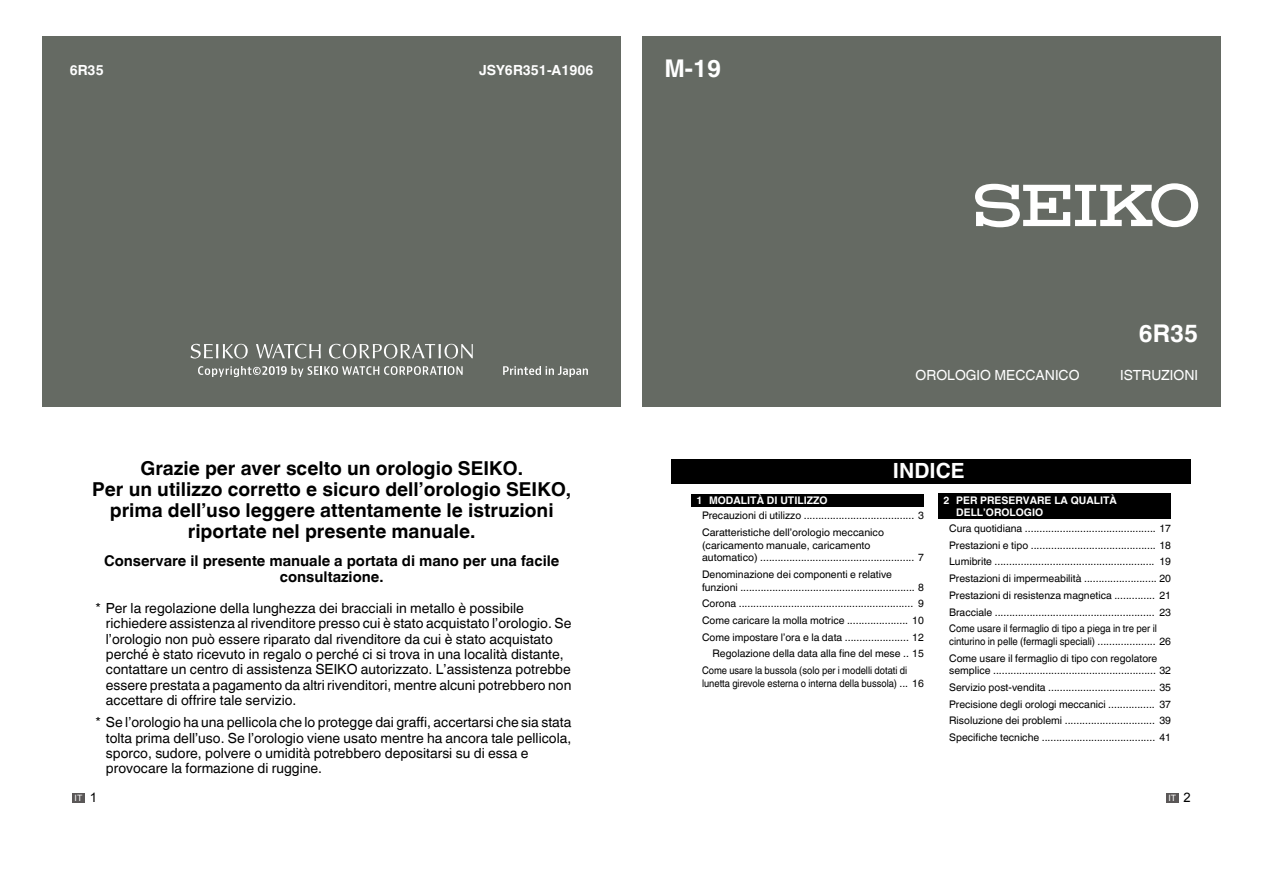
<style>
.page{position:relative;width:1263px;height:893px;background:#fff}
.page>*{position:absolute;margin:0;border:0;box-sizing:border-box;transform-origin:0 0}
.t1{font:700 24.45px "Helvetica World";color:#fff}
.t2{font:700 20.85px "Helvetica World";color:#fff}
.t3{font:700 19.2px/21.1px "Helvetica World";color:#000;text-align:center}
.t4{font:700 14.85px/16.4px "Helvetica World";color:#000;text-align:center}
.t5{font:13.95px/15.3px "Helvetica World";color:#000}
.t6{font:13.95px "Helvetica World";color:#fff}
.t7{font:700 13.95px "Helvetica World";color:#fff}
.t8{font:13.05px "Arial";color:#000}
.t9{font:10.5px/16.8px "Helvetica World";color:#000}
.t10{font:10.5px/16.8px "Helvetica World";color:#000;scale:.92 1}
.t11{font:10.5px "Helvetica World";color:#000;scale:.9 1}
.t12{font:700 10.5px "Helvetica World";color:#fff}
.t13{font:8.7px "Arial";color:#fff}
</style>
<div class="page">
<div style="left:43px;top:36px;width:578px;height:370px;background:#656a63"></div>
<svg style="left:329px;top:344px;width:144px;height:15px"></svg>
<svg style="left:191px;top:344px;width:57px;height:15px"></svg>
<svg style="left:256px;top:344px;width:65px;height:15px"></svg>
<svg style="left:198px;top:366px;width:265px;height:11px"></svg>
<svg style="left:503px;top:366px;width:85px;height:11px"></svg>
<div style="left:642px;top:36px;width:578px;height:370px;background:#656a63"></div>
<svg style="left:975px;top:183px;width:223px;height:44px"></svg>
<div style="left:72px;top:793px;width:13px;height:10px;background:#5a5757"></div>
<div style="left:672px;top:459px;width:519px;height:25px;background:#000"></div>
<div style="left:691px;top:494px;width:233px;height:12px;background:#000"></div>
<div style="left:939px;top:494px;width:232px;height:25px;background:#000"></div>
<div style="left:1166px;top:793px;width:12px;height:10px;background:#5a5757"></div>
<h3 class="t7" style="left:70px;top:62px;width:36px">R6 35</h3>
<h3 class="t7" style="left:479px;top:62px;width:116px">JSY R6 351-A1906</h3>
<h1 class="t1" style="left:664px;top:55px;width:58px">M-19</h1>
<p class="t13" style="left:75px;top:792px;width:9px">IT</p>
<h3 class="t3" style="left:92px;top:457px;width:480px">Grazie per aver scelto un orologio SEIKO.<br>Per un utilizzo corretto e sicuro dell’orologio SEIKO, prima dell’uso leggere attentamente le istruzioni riportate nel presente manuale.</h3>
<h3 class="t4" style="left:104px;top:553px;width:457px">Conservare il presente manuale a portata di mano per una facile consultazione.</h3>
<p class="t5" style="left:106px;top:600px;width:467px;text-indent:-11px">* Per la regolazione della lunghezza dei bracciali in metallo è possibile richiedere assistenza al rivenditore presso cui è stato acquistato ’l orologio. Se ’l orologio non può essere riparato dal rivenditore da cui è stato acquistato perché è stato ricevuto in regalo o perché ci si trova in una località distante, contattare un centro di assistenza SEIKO autorizzato ’L. assistenza potrebbe essere prestata a pagamento da altri rivenditori, mentre alcuni potrebbero non accettare di offrire tale servizio.</p>
<p class="t5" style="left:106px;top:715px;width:467px;text-indent:-11px">* Se ’l orologio ha una pellicola che lo protegge dai graffi, accertarsi che sia stata tolta prima dell’uso. Se ’l orologio viene usato mentre ha ancora tale pellicola, sporco, sudore, polvere o umidità potrebbero depositarsi su di essa e provocare la formazione di ruggine.</p>
<p class="t8" style="left:90px;top:789px;width:9px">1</p>
<p class="t12" style="left:696px;top:494px;width:8px">1</p>
<p class="t12" style="left:709px;top:494px;width:120px">MODALITÀ DI UTILIZZO</p>
<h3 class="t6" style="left:915px;top:367px;width:166px">OROLOGIO MECCANICO</h3>
<h2 class="t2" style="left:893px;top:459px;width:73px">INDICE</h2>
<h1 class="t1" style="left:1139px;top:319px;width:61px">R6 35</h1>
<h3 class="t6" style="left:1120px;top:367px;width:80px">ISTRUZIONI</h3>
<p class="t12" style="left:956px;top:494px;width:162px">PER PRESERVARE LA QUALITÀ</p>
<p class="t12" style="left:944px;top:494px;width:8px">2</p>
<p class="t9" style="left:702px;top:507px;width:223px">Precauzioni di utilizzo ...................................... 3<br>Caratteristiche dell’orologio meccanico</p>
<p class="t9" style="left:702px;top:539px;width:223px;line-height:12.6px">(caricamento manuale, caricamento automatico( ..................................................... 7</p>
<p class="t9" style="left:702px;top:568px;width:223px;line-height:12.6px">Denominazione dei componenti e relative funzioni ............................................................ 8</p>
<p class="t9" style="left:918px;top:595px;width:7px">9</p>
<p class="t9" style="left:702px;top:595px;width:213px">Corona ............................................................</p>
<p class="t9" style="left:702px;top:612px;width:223px">Come caricare la molla motrice ..................... 10</p>
<p class="t9" style="left:702px;top:629px;width:223px">Come impostare ’l ora lae data ...................... 12</p>
<p class="t9" style="left:712px;top:645px;width:213px">Regolazione della data alla fine del mese .. 15</p>
<p class="t11" style="left:702px;top:664px;width:230px">Come usare la bussola (solo per i modelli dotati di</p>
<p class="t11" style="left:702px;top:677px;width:248px">lunetta girevole esterna o interna della bussola( ... 16</p>
<p class="t12" style="left:956px;top:507px;width:88px">DELL’OROLOGIO</p>
<p class="t9" style="left:949px;top:520px;width:223px;text-align:right">Cura quotidiana ............................................. 17<br>Prestazioni e tipo ........................................... 18<br>19</p>
<p class="t9" style="left:949px;top:553px;width:223px">Lumibrite .......................................................<br>Prestazioni di impermeabilità ......................... 20<br>Prestazioni di resistenza magnetica .............. 21<br>Bracciale ....................................................... 23<br>Come usare il fermaglio di tipo a piega in tre per il</p>
<p class="t10" style="left:949px;top:633px;width:243px">cinturino in pelle (fermagli speciali( .................... 26<br>Come usare il fermaglio di tipo con regolatore</p>
<p class="t9" style="left:949px;top:662px;width:223px;text-align:justify">semplice ........................................................ 32<br>Servizio post-vendita ..................................... 35<br>Precisione degli orologi meccanici ................ 37<br>Risoluzione dei problemi ............................... 39<br>Specifiche tecniche ....................................... 41</p>
<p class="t8" style="left:1183px;top:789px;width:9px">2</p>
<p class="t13" style="left:1168px;top:792px;width:9px">IT</p>
</div>
